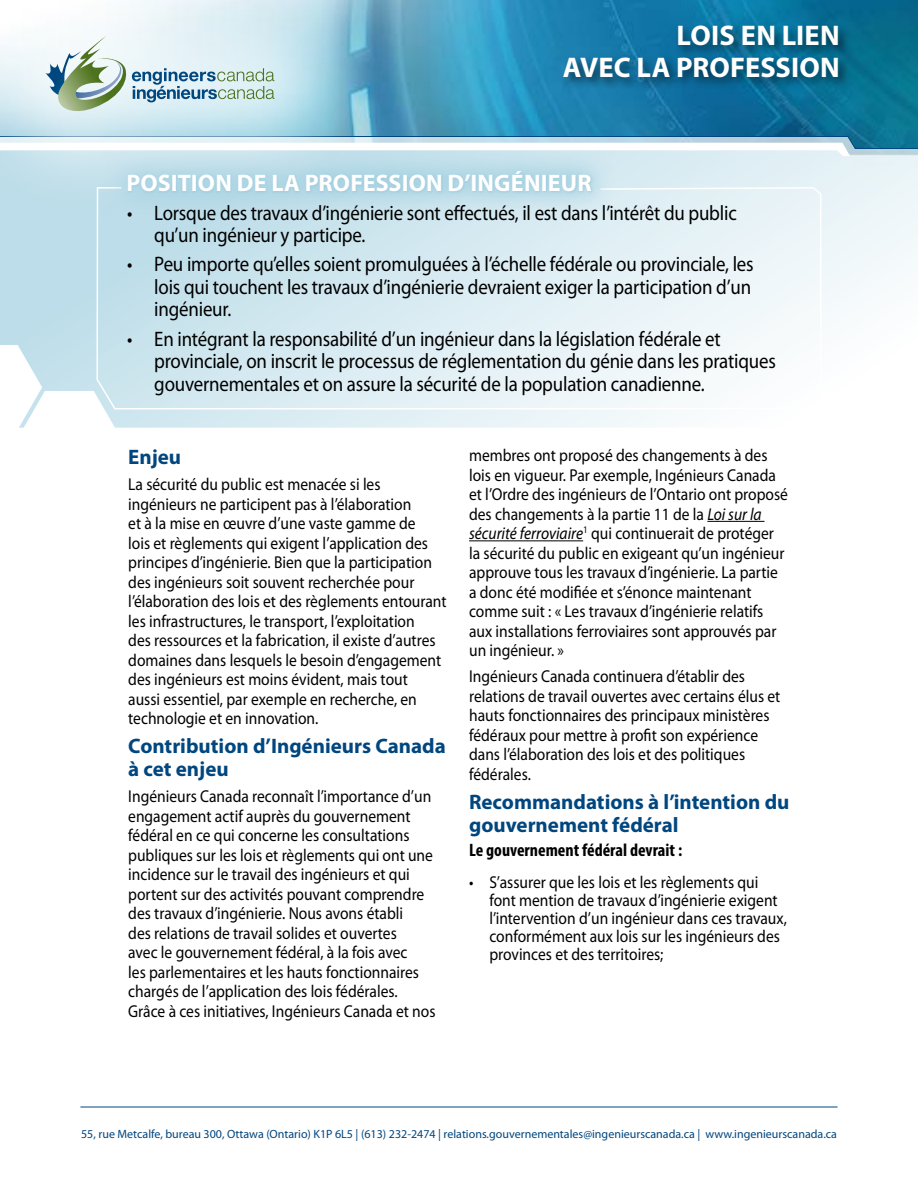
<style>
.page{position:relative;width:918px;height:1188px;background:#fff}
.page>*{position:absolute;margin:0;border:0;box-sizing:border-box;transform-origin:0 0}
.t1{font:700 28.5px/31.5px "Myriad Pro";letter-spacing:.005em;color:#fff;text-align:right}
.t2{font:700 24px "Myriad Pro";letter-spacing:.01em;color:#fff}
.t3{font:21px/22.5px "Myriad Pro";letter-spacing:-.01em;color:#000;scale:.9 1}
.t4{font:700 21px/22.5px "Myriad Pro";color:#00467f}
.t5{font:700 condensed 18px "Myriad Pro";color:#000}
.t6{font:17.25px/19.5px "Myriad Pro";color:#000;scale:.9 1}
.t7{font:12px "Myriad Pro";color:#00467f}
.s1{font-style:italic}
</style>
<div class="page">
<img style="left:80px;top:0;width:838px;height:1107px">
<svg style="left:382px;top:136px;width:536px;height:14px"></svg>
<svg style="left:0;top:150px;width:918px;height:278px;background:#d8ebf1"></svg>
<hr style="left:707px;top:521px;width:58px;height:1px;background:#000">
<hr style="left:469px;top:540px;width:114px;height:1px;background:#000">
<svg style="left:0;top:344px;width:118px;height:132px"></svg>
<svg style="left:800px;top:235px;width:118px;height:241px"></svg>
<svg style="left:96px;top:186px;width:726px;height:224px"></svg>
<svg style="left:382px;top:147px;width:233px;height:69px;background:#c2dfea"></svg>
<div style="left:561px;top:22px;width:289px;height:69px;background:#000;opacity:.52"></div>
<div style="left:0;top:0;width:382px;height:219px;background:#fff;opacity:.75"></div>
<svg style="left:45px;top:36px;width:229px;height:78px;background:#c4d8d9"></svg>
<hr style="left:80px;top:1107px;width:758px;height:1px;background:#00467f">
<h1 class="t1" style="left:563px;top:20px;width:279px">LOIS EN LIEN<br>AVEC LA PROFESSION</h1>
<h2 class="t2" style="left:127px;top:169px;width:467px">POSITION DE LA PROFESSION D’INGÉNIEUR</h2>
<p class="t3" style="left:154px;top:202px;width:649px;text-indent:-27px">• Lorsque des travaux d’ingénierie sont effectués, il est dans l’intérêt du public qu’un ingénieur y participe.</p>
<p class="t3" style="left:154px;top:254px;width:668px;text-align:justify;text-indent:-27px">• Peu importe qu’elles soient promulguées à l’échelle fédérale ou provinciale, les lois qui touchent les travaux d’ingénierie devraient exiger la participation d’un ingénieur.</p>
<p class="t3" style="left:154px;top:328px;width:692px;text-indent:-27px">• En intégrant la responsabilité d’un ingénieur dans la législation fédérale et provinciale, on inscrit le processus de réglementation du génie dans les pratiques gouvernementales et on assure la sécurité de la population canadienne.</p>
<p class="t4" style="left:128px;top:446px;width:54px">Enjeu</p>
<p class="t6" style="left:128px;top:475px;width:355px">La sécurité du public est menacée si les ingénieurs ne participent pas à l’élaboration<br>et à la mise en œuvre d’une vaste gamme de<br>lois et règlements qui exigent l’application des principes d’ingénierie. Bien que la participation des ingénieurs soit souvent recherchée pour l’élaboration des lois et des règlements entourant les infrastructures, le transport, l’exploitation<br>des ressources et la fabrication, il existe d’autres domaines dans lesquels le besoin d’engagement des ingénieurs est moins évident, mais tout<br>aussi essentiel, par exemple en recherche, en technologie et en innovation.</p>
<p class="t4" style="left:128px;top:735px;width:319px">Contribution d’Ingénieurs Canada à cet enjeu</p>
<p class="t6" style="left:128px;top:787px;width:343px">Ingénieurs Canada reconnaît l’importance d’un engagement actif auprès du gouvernement fédéral en ce qui concerne les consultations publiques sur les lois et règlements qui ont une incidence sur le travail des ingénieurs et qui portent sur des activités pouvant comprendre des travaux d’ingénierie. Nous avons établi<br>des relations de travail solides et ouvertes<br>avec le gouvernement fédéral, à la fois avec<br>les parlementaires et les hauts fonctionnaires chargés de l’application des lois fédérales.<br>Grâce à ces initiatives, Ingénieurs Canada et nos</p>
<p class="t6" style="left:469px;top:446px;width:356px">membres ont proposé des changements à des lois en vigueur. Par exemple, Ingénieurs Canada et l’Ordre des ingénieurs de l’Ontario ont proposé des changements à la partie 11 de la <span class="s1">Loi sur la sécurité ferroviaire</span><sup>1</sup> qui continuerait de protéger la sécurité du public en exigeant qu’un ingénieur approuve tous les travaux d’ingénierie. La partie a donc été modifiée et s’énonce maintenant comme suit : « Les travaux d’ingénierie relatifs aux installations ferroviaires sont approuvés par un ingénieur. »</p>
<p class="t6" style="left:469px;top:667px;width:347px">Ingénieurs Canada continuera d’établir des relations de travail ouvertes avec certains élus et hauts fonctionnaires des principaux ministères fédéraux pour mettre à profit son expérience dans l’élaboration des lois et des politiques fédérales.</p>
<p class="t4" style="left:469px;top:791px;width:322px">Recommandations à l’intention du gouvernement fédéral</p>
<p class="t5" style="left:469px;top:839px;width:215px">Le gouvernement fédéral devrait :</p>
<p class="t6" style="left:489px;top:873px;width:332px;line-height:18px;text-indent:-20px">• S’assurer que les lois et les règlements qui font mention de travaux d’ingénierie exigent l’intervention d’un ingénieur dans ces travaux, conformément aux lois sur les ingénieurs des provinces et des territoires;</p>
<p class="t7" style="left:81px;top:1127px;width:757px">55, rue Metcalfe, bureau 300, Ottawa (Ontario) K1P 6L5 | (613) 232-2474 | relations.gouvernementales@ingenieurscanada.ca | www.ingenieurscanada.ca</p>
</div>
